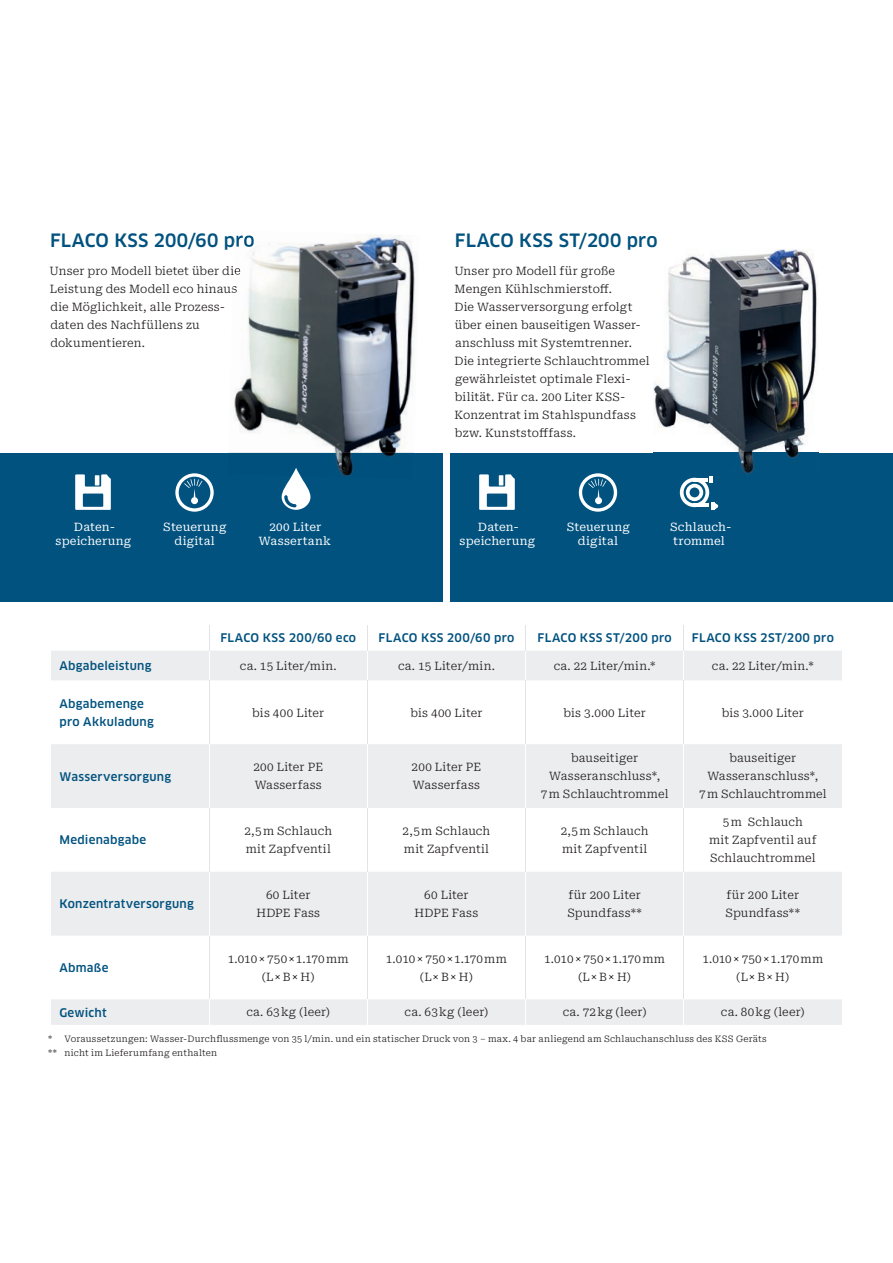
<style>
.page{position:relative;width:893px;height:1263px;background:#fff}
.page>*{position:absolute;margin:0;border:0;box-sizing:border-box;transform-origin:0 0}
.t1{font:500 18px "Clan OT";letter-spacing:.01em;color:#01527f}
.t2{font:300 11.7px/18px "Roboto Serif";letter-spacing:.015em;color:#231f20}
.t3{font:500 11.7px/18px "Clan OT";letter-spacing:.025em;color:#01527f}
.t4{font:11.7px/13.5px "Roboto Serif";letter-spacing:.015em;color:#fff;text-align:center}
.t5{font:300 9px/13.5px "Roboto Serif";letter-spacing:.025em;color:#231f20}
</style>
<div class="page">
<div style="left:0;top:453px;width:442px;height:149px;background:#01527f"></div>
<div style="left:451px;top:453px;width:442px;height:149px;background:#01527f"></div>
<img style="left:653px;top:249px;width:166px;height:225px">
<img style="left:228px;top:234px;width:187px;height:219px">
<img style="left:335px;top:453px;width:61px;height:23px">
<img style="left:234px;top:234px;width:20px;height:15px">
<svg style="left:233px;top:266px;width:8px;height:11px"></svg>
<svg style="left:232px;top:284px;width:5px;height:11px"></svg>
<svg style="left:75px;top:474px;width:36px;height:36px"></svg>
<svg style="left:175px;top:473px;width:39px;height:39px"></svg>
<svg style="left:282px;top:468px;width:28px;height:42px"></svg>
<svg style="left:479px;top:474px;width:36px;height:36px"></svg>
<svg style="left:579px;top:473px;width:38px;height:39px"></svg>
<svg style="left:680px;top:476px;width:38px;height:34px"></svg>
<svg style="left:51px;top:651px;width:791px;height:374px"></svg>
<hr style="left:209px;top:744px;width:1px;height:64px;background:#fff">
<hr style="left:367px;top:744px;width:1px;height:64px;background:#fff">
<hr style="left:525px;top:744px;width:1px;height:64px;background:#fff">
<hr style="left:683px;top:744px;width:1px;height:64px;background:#fff">
<svg style="left:209px;top:625px;width:1px;height:55px"></svg>
<svg style="left:367px;top:625px;width:1px;height:55px"></svg>
<svg style="left:525px;top:625px;width:1px;height:55px"></svg>
<svg style="left:683px;top:625px;width:1px;height:55px"></svg>
<hr style="left:209px;top:680px;width:1px;height:64px;background:#e1e3e6">
<hr style="left:367px;top:680px;width:1px;height:64px;background:#e1e3e6">
<hr style="left:525px;top:680px;width:1px;height:64px;background:#e1e3e6">
<hr style="left:683px;top:680px;width:1px;height:64px;background:#e1e3e6">
<hr style="left:209px;top:808px;width:1px;height:64px;background:#e1e3e6">
<hr style="left:367px;top:808px;width:1px;height:64px;background:#e1e3e6">
<hr style="left:525px;top:808px;width:1px;height:64px;background:#e1e3e6">
<hr style="left:683px;top:808px;width:1px;height:64px;background:#e1e3e6">
<hr style="left:209px;top:935px;width:1px;height:64px;background:#e1e3e6">
<hr style="left:367px;top:935px;width:1px;height:64px;background:#e1e3e6">
<hr style="left:525px;top:935px;width:1px;height:64px;background:#e1e3e6">
<hr style="left:683px;top:935px;width:1px;height:64px;background:#e1e3e6">
<hr style="left:209px;top:872px;width:1px;height:63px;background:#fff">
<hr style="left:367px;top:872px;width:1px;height:63px;background:#fff">
<hr style="left:525px;top:872px;width:1px;height:63px;background:#fff">
<hr style="left:683px;top:872px;width:1px;height:63px;background:#fff">
<svg style="left:209px;top:999px;width:1px;height:26px"></svg>
<svg style="left:367px;top:999px;width:1px;height:26px"></svg>
<svg style="left:525px;top:999px;width:1px;height:26px"></svg>
<svg style="left:683px;top:999px;width:1px;height:26px"></svg>
<h1 class="t1" style="left:50px;top:229px;width:206px">FLACO KSS 200/60 pro</h1>
<p class="t2" style="left:50px;top:261px;width:193px">Unser pro Modell bietet über die<br>Leistung des Modell eco hinaus die Möglichkeit, alle Prozess&shy;daten des Nachfüllens zu dokumentieren.</p>
<h1 class="t1" style="left:455px;top:229px;width:204px">FLACO KSS ST/200 pro</h1>
<p class="t2" style="left:454px;top:261px;width:197px">Unser pro Modell für große<br>Mengen Kühlschmierstoff.<br>Die Wasserversorgung erfolgt über einen bauseitigen Wasser&shy;anschluss mit Systemtrenner.<br>Die integrierte Schlauchtrommel gewährleistet optimale Flexi&shy;bilität. Für ca. 200 Liter KSS-<br>Konzentrat im Stahlspundfass bzw. Kunststofffass.</p>
<p class="t4" style="left:259px;top:519px;width:74px">200 Liter<br>Wassertank</p>
<p class="t4" style="left:56px;top:519px;width:77px">Daten&shy;speicherung</p>
<p class="t4" style="left:163px;top:519px;width:65px">Steuerung digital</p>
<p class="t4" style="left:670px;top:519px;width:63px;text-align:left">Schlauch&shy;trommel</p>
<p class="t4" style="left:460px;top:519px;width:77px">Daten&shy;speicherung</p>
<p class="t4" style="left:567px;top:519px;width:65px">Steuerung digital</p>
<p class="t3" style="left:220px;top:629px;width:137px">FLACO KSS 200/60 eco</p>
<p class="t3" style="left:379px;top:629px;width:137px">FLACO KSS 200/60 pro</p>
<p class="t3" style="left:538px;top:629px;width:136px">FLACO KSS ST/200 pro</p>
<p class="t3" style="left:692px;top:629px;width:143px">FLACO KSS 2ST/200 pro</p>
<p class="t3" style="left:60px;top:657px;width:93px">Abgabeleistung</p>
<p class="t2" style="left:240px;top:656px;width:98px">ca. 15 Liter/min.</p>
<p class="t2" style="left:398px;top:656px;width:98px">ca. 15 Liter/min.</p>
<p class="t2" style="left:554px;top:656px;width:103px">ca. 22 Liter/min.*</p>
<p class="t2" style="left:712px;top:656px;width:103px">ca. 22 Liter/min.*</p>
<p class="t3" style="left:60px;top:695px;width:96px">Abgabemenge pro Akkuladung</p>
<p class="t2" style="left:252px;top:703px;width:74px">bis 400 Liter</p>
<p class="t2" style="left:410px;top:703px;width:74px">bis 400 Liter</p>
<p class="t2" style="left:563px;top:703px;width:84px">bis 3.000 Liter</p>
<p class="t2" style="left:722px;top:703px;width:84px">bis 3.000 Liter</p>
<p class="t3" style="left:60px;top:767px;width:113px">Wasserversorgung</p>
<p class="t2" style="left:253px;top:757px;width:71px">200 Liter PE<br>Wasserfass</p>
<p class="t2" style="left:412px;top:757px;width:71px">200 Liter PE<br>Wasserfass</p>
<p class="t2" style="left:541px;top:748px;width:129px;text-align:center">bauseitiger<br>Wasseranschluss*,<br>7m Schlauchtrommel</p>
<p class="t2" style="left:699px;top:748px;width:129px;text-align:center">bauseitiger<br>Wasseranschluss*,<br>7m Schlauchtrommel</p>
<p class="t3" style="left:60px;top:831px;width:88px">Medienabgabe</p>
<p class="t2" style="left:244px;top:821px;width:89px">2,5m Schlauch mit Zapfventil</p>
<p class="t2" style="left:403px;top:821px;width:89px">2,5m Schlauch mit Zapfventil</p>
<p class="t2" style="left:561px;top:821px;width:89px">2,5m Schlauch mit Zapfventil</p>
<p class="t2" style="left:709px;top:812px;width:109px;text-align:center">5m Schlauch<br>mit Zapfventil auf<br>Schlauchtrommel</p>
<p class="t3" style="left:60px;top:895px;width:136px">Konzentratversorgung</p>
<p class="t2" style="left:256px;top:885px;width:65px;text-align:center">60 Liter<br>HDPE Fass</p>
<p class="t2" style="left:415px;top:885px;width:65px;text-align:center">60 Liter<br>HDPE Fass</p>
<p class="t2" style="left:567px;top:885px;width:76px">für 200 Liter<br>Spundfass**</p>
<p class="t2" style="left:725px;top:885px;width:76px">für 200 Liter<br>Spundfass**</p>
<p class="t3" style="left:59px;top:959px;width:51px">Abmaße</p>
<p class="t2" style="left:228px;top:949px;width:122px;text-align:center">1.010 × 750×1.170mm (L×B×H)</p>
<p class="t2" style="left:386px;top:949px;width:122px;text-align:center">1.010 × 750×1.170mm (L×B×H)</p>
<p class="t2" style="left:544px;top:949px;width:122px;text-align:center">1.010 × 750×1.170mm (L×B×H)</p>
<p class="t2" style="left:702px;top:949px;width:122px;text-align:center">1.010 × 750×1.170mm (L×B×H)</p>
<p class="t3" style="left:59px;top:1003px;width:49px">Gewicht</p>
<p class="t2" style="left:246px;top:1002px;width:85px">ca. 63kg (leer)</p>
<p class="t2" style="left:405px;top:1002px;width:85px">ca. 63kg (leer)</p>
<p class="t2" style="left:563px;top:1002px;width:85px">ca. 72kg (leer)</p>
<p class="t2" style="left:721px;top:1002px;width:85px">ca. 80kg (leer)</p>
<p class="t5" style="left:48px;top:1032px;width:720px">* Voraussetzungen: Wasser-Durchflussmenge von 35 l/min. und ein statischer Druck von 3 – max. 4 bar anliegend am Schlauchanschluss des KSS Geräts ** nicht im Lieferumfang enthalten</p>
</div>
